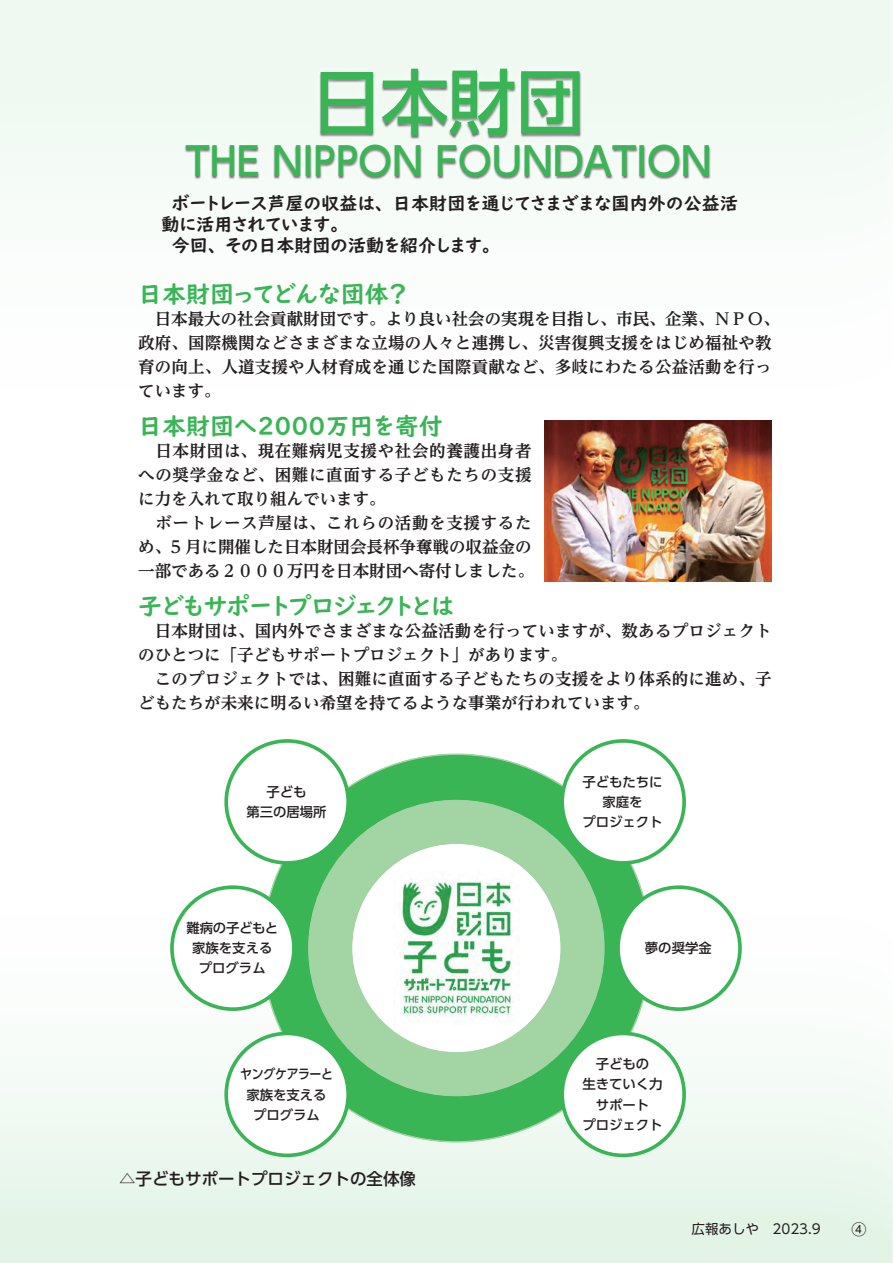
<style>
.page{position:relative;width:893px;height:1263px;background:#fff}
.page>*{position:absolute;margin:0;border:0;box-sizing:border-box;transform-origin:0 0}
.t1{font:500 71.1px "UD Shin Go Pro";color:#3ab556;scale:.95 1}
.t2{font:500 38.85px "UD Shin Go Pro";color:#3ab556;scale:.95 1}
.t3{font:24px "UD Digi Kyokasho NK B";color:#3ab556}
.t4{font:18px/21px "UD Digi Kyokasho NK B";letter-spacing:.01em;color:#231f20}
.t5{font:700 16.5px/24px "UD Reimin Pr 6";letter-spacing:.01em;color:#231f20}
.t6{font:700 16.5px/24px "UD Reimin Pr 6";letter-spacing:.04em;color:#231f20}
.t7{font:500 16.5px "UD Shin Go Pr 6";color:#231f20}
.t8{font:15px "UD Shin Go Pro";color:#231f20}
.t9{font:13.5px "UD Shin Go Pro";color:#231f20}
.t10{font:500 13.35px/20.1px "UD Shin Go Pro";color:#231f20;text-align:center}
.t11{font:500 13.35px/20.1px "UD Shin Go Pro";color:#231f20;text-align:center;scale:.89 1}
</style>
<div class="page">
<svg style="left:0;top:848px;width:893px;height:415px"></svg>
<div style="left:0;top:0;width:893px;height:176px;background:#eff9f1"></div>
<div style="left:177px;top:59px;width:542px;height:127px;background:#fff;opacity:.75"></div>
<img style="left:544px;top:420px;width:228px;height:162px">
<div style="left:263px;top:754px;width:387px;height:388px;background:#3ab556;border-radius:50%"></div>
<div style="left:309px;top:800px;width:295px;height:295px;background:#a3d4a4;border-radius:50%"></div>
<div style="left:352px;top:843px;width:209px;height:210px;background:#fff;border-radius:50%"></div>
<img style="left:400px;top:878px;width:114px;height:140px">
<div style="left:226px;top:741px;width:122px;height:122px;background:#fff;border-radius:50%"></div>
<div style="left:224px;top:739px;width:126px;height:126px;border:4px solid #3ab556;border-radius:50%"></div>
<div style="left:562px;top:741px;width:122px;height:122px;background:#fff;border-radius:50%"></div>
<div style="left:560px;top:739px;width:126px;height:126px;border:4px solid #3ab556;border-radius:50%"></div>
<div style="left:172px;top:887px;width:122px;height:122px;background:#fff;border-radius:50%"></div>
<div style="left:170px;top:885px;width:126px;height:126px;border:4px solid #3ab556;border-radius:50%"></div>
<div style="left:618px;top:887px;width:122px;height:122px;background:#fff;border-radius:50%"></div>
<div style="left:616px;top:885px;width:126px;height:126px;border:4px solid #3ab556;border-radius:50%"></div>
<div style="left:226px;top:1033px;width:122px;height:122px;background:#fff;border-radius:50%"></div>
<div style="left:224px;top:1032px;width:126px;height:125px;border:4px solid #3ab556;border-radius:50%"></div>
<div style="left:562px;top:1033px;width:122px;height:122px;background:#fff;border-radius:50%"></div>
<div style="left:560px;top:1032px;width:126px;height:125px;border:4px solid #3ab556;border-radius:50%"></div>
<h1 class="t1" style="left:313px;top:44px;width:287px">日本財団</h1>
<h2 class="t2" style="left:185px;top:129px;width:556px">THE NIPPON FOUNDATION</h2>
<p class="t4" style="left:162px;top:193px;width:578px">　ボートレース芦屋の収益は、日本財団を通じてさまざまな国内外の公益活動に活用されています。<br>　今回、その日本財団の活動を紹介します。</p>
<h3 class="t3" style="left:138px;top:280px;width:271px">日本財団ってどんな団体?</h3>
<p class="t5" style="left:138px;top:307px;width:643px">　日本最大の社会貢献財団です。より良い社会の実現を目指し、市民、企業、ＮＰＯ、政府、国際機関などさまざまな立場の人々と連携し、災害復興支援をはじめ福祉や教育の向上、人道支援や人材育成を通じた国際貢献など、多岐にわたる公益活動を行っています。</p>
<h3 class="t3" style="left:138px;top:412px;width:306px">日本財団へ２０００万円を寄付</h3>
<p class="t6" style="left:138px;top:439px;width:398px">　日本財団は、現在難病児支援や社会的養護出身者への奨学金など、困難に直面する子どもたちの支援に力を入れて取り組んでいます。<br>　ボートレース芦屋は、これらの活動を支援するため、5 月に開催した日本財団会長杯争奪戦の収益金の一部である２０００万円を日本財団へ寄付しました。</p>
<h3 class="t3" style="left:138px;top:592px;width:317px">子どもサポートプロジェクトとは</h3>
<p class="t5" style="left:138px;top:619px;width:635px">　日本財団は、国内外でさまざまな公益活動を行っていますが、数あるプロジェクトのひとつに「子どもサポートプロジェクト」があります。<br>　このプロジェクトでは、困難に直面する子どもたちの支援をより体系的に進め、子どもたちが未来に明るい希望を持てるような事業が行われています。</p>
<p class="t10" style="left:246px;top:781px;width:82px">子ども<br>第三の居場所</p>
<p class="t10" style="left:582px;top:771px;width:82px">子どもたちに家庭を<br>プロジェクト</p>
<p class="t10" style="left:187px;top:918px;width:93px">難病の子どもと家族を支えるプログラム</p>
<p class="t10" style="left:645px;top:938px;width:68px">夢の奨学金</p>
<p class="t11" style="left:240px;top:1064px;width:106px">ヤングケアラーと家族を支えるプログラム</p>
<p class="t10" style="left:582px;top:1054px;width:82px">子どもの<br>生きていく力サポート<br>プロジェクト</p>
<p class="t7" style="left:119px;top:1165px;width:299px">△子どもサポートプロジェクトの全体像</p>
<p class="t9" style="left:691px;top:1218px;width:69px">広報あしや</p>
<p class="t9" style="left:772px;top:1218px;width:50px">2023.9</p>
<p class="t8" style="left:851px;top:1217px;width:16px">4</p>
</div>
